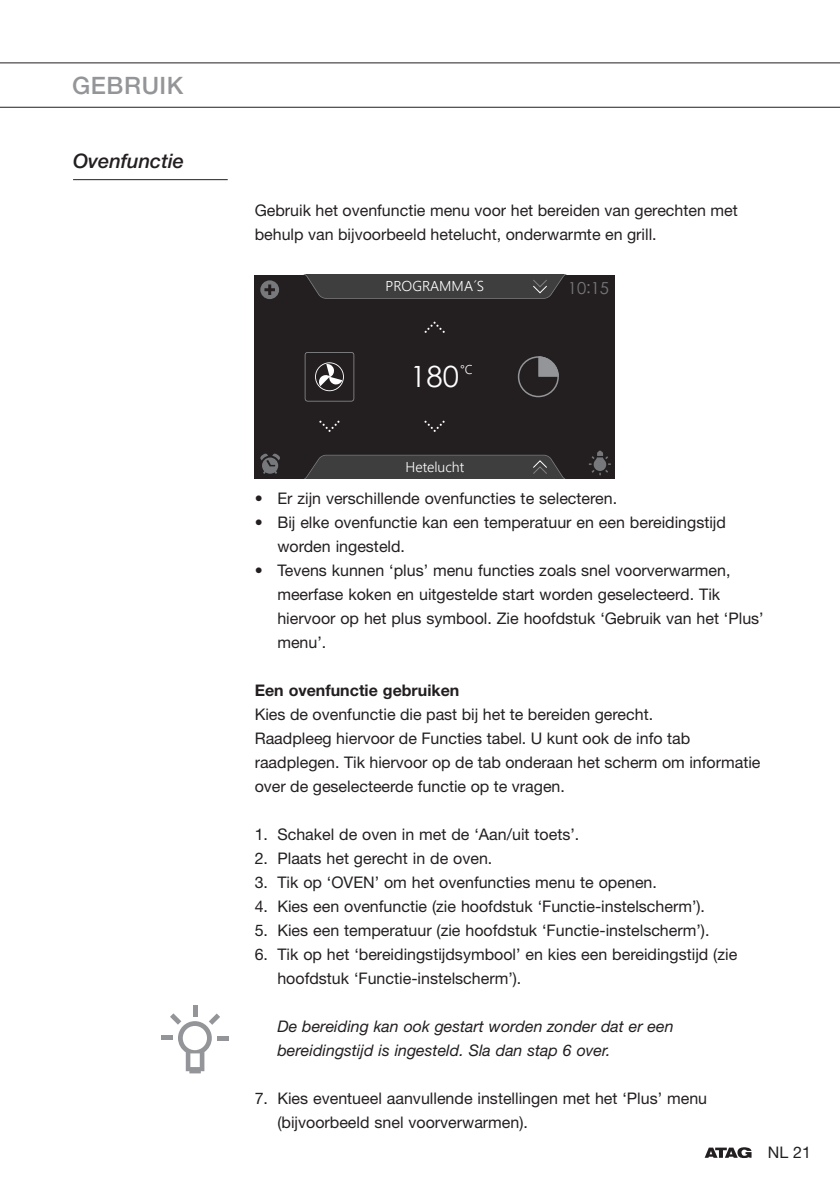
<style>
.page{position:relative;width:840px;height:1191px;background:#fff}
.page>*{position:absolute;margin:0;border:0;box-sizing:border-box;transform-origin:0 0}
.t1{font:29.2px "Century Gothic";color:#fff}
.t2{font:500 24px "Helvetica Neue";letter-spacing:.025em;color:#939598}
.t3{font:italic 500 20px "Helvetica Neue LTW1 G";color:#231f20}
.t4{font:16.4px "Century Gothic";color:#76787b}
.t5{font:16px/24px "Helvetica Neue";color:#231f20}
.t6{font:italic 16px/24px "Helvetica Neue";color:#231f20}
.t7{font:700 16px "Helvetica Neue";color:#231f20}
.t8{font:300 14.2px "Segoe UI";color:#fff}
.t9{font:300 12.8px "Segoe UI";color:#fff}
</style>
<div class="page">
<hr style="left:0;top:62px;width:839px;height:1px;background:#231f20">
<hr style="left:0;top:107px;width:839px;height:1px;background:#231f20">
<svg style="left:704px;top:1147px;width:47px;height:11px"></svg>
<hr style="left:73px;top:179px;width:154px;height:1px;background:#231f20">
<div style="left:254px;top:275px;width:360px;height:203px;background:#231f20"></div>
<svg style="left:517px;top:356px;width:41px;height:41px"></svg>
<svg style="left:260px;top:451px;width:351px;height:27px"></svg>
<svg style="left:260px;top:275px;width:305px;height:24px"></svg>
<svg style="left:319px;top:421px;width:20px;height:11px"></svg>
<svg style="left:304px;top:352px;width:50px;height:49px"></svg>
<svg style="left:424px;top:421px;width:20px;height:11px"></svg>
<svg style="left:424px;top:322px;width:20px;height:11px"></svg>
<div style="left:192px;top:1005px;width:5px;height:11px;background:#939598"></div>
<hr style="left:162px;top:1035px;width:11px;height:4px;background:#939598">
<div style="left:217px;top:1035px;width:11px;height:5px;background:#939598"></div>
<svg style="left:170px;top:1013px;width:50px;height:60px"></svg>
<h2 class="t2" style="left:72px;top:72px;width:113px">GEBRUIK</h2>
<p class="t3" style="left:73px;top:149px;width:112px">Ovenfunctie</p>
<p class="t5" style="left:254px;top:198px;width:484px">Gebruik het ovenfunctie menu voor het bereiden van gerechten met behulp van bijvoorbeeld hetelucht, onderwarmte en grill.</p>
<p class="t8" style="left:385px;top:275px;width:100px">PROGRAMMA´S</p>
<p class="t4" style="left:567px;top:277px;width:43px">10:15</p>
<h1 class="t1" style="left:410px;top:356px;width:50px">180</h1>
<p class="t9" style="left:460px;top:359px;width:14px">°C</p>
<p class="t8" style="left:405px;top:455px;width:60px">Hetelucht</p>
<p class="t5" style="left:254px;top:486px;width:364px">• Er zijn verschillende ovenfuncties te selecteren.</p>
<p class="t5" style="left:277px;top:510px;width:450px;text-indent:-23px">• Bij elke ovenfunctie kan een temperatuur en een bereidingstijd worden ingesteld.</p>
<p class="t5" style="left:277px;top:558px;width:487px;text-indent:-23px">• Tevens kunnen ‘plus’ menu functies zoals snel voorverwarmen, meerfase koken en uitgestelde start worden geselecteerd. Tik hiervoor op het plus symbool. Zie hoofdstuk ‘Gebruik van het ‘Plus’ menu’.</p>
<p class="t7" style="left:254px;top:680px;width:206px">Een ovenfunctie gebruiken</p>
<p class="t5" style="left:254px;top:702px;width:507px">Kies de ovenfunctie die past bij het te bereiden gerecht.<br>Raadpleeg hiervoor de Functies tabel. U kunt ook de info tab raadplegen. Tik hiervoor op de tab onderaan het scherm om informatie over de geselecteerde functie op te vragen.</p>
<p class="t5" style="left:254px;top:822px;width:326px">1. Schakel de oven in met de ‘Aan/uit toets’.</p>
<p class="t5" style="left:254px;top:846px;width:239px">2. Plaats het gerecht in de oven.</p>
<p class="t5" style="left:254px;top:870px;width:403px">3. Tik op ‘OVEN’ om het ovenfuncties menu te openen.</p>
<p class="t5" style="left:254px;top:894px;width:451px">4. Kies een ovenfunctie (zie hoofdstuk ‘Functie-instelscherm’).</p>
<p class="t5" style="left:254px;top:918px;width:456px">5. Kies een temperatuur (zie hoofdstuk ‘Functie-instelscherm’).</p>
<p class="t5" style="left:277px;top:942px;width:461px;text-indent:-23px">6. Tik op het ‘bereidingstijdsymbool’ en kies een bereidingstijd (zie hoofdstuk ‘Functie-instelscherm’).</p>
<p class="t6" style="left:277px;top:1014px;width:397px">De bereiding kan ook gestart worden zonder dat er een bereidingstijd is ingesteld. Sla dan stap 6 over.</p>
<p class="t5" style="left:277px;top:1086px;width:431px;text-indent:-23px">7. Kies eventueel aanvullende instellingen met het ‘Plus’ menu (bijvoorbeeld snel voorverwarmen).</p>
<p class="t5" style="left:767px;top:1140px;width:45px">NL 21</p>
</div>
